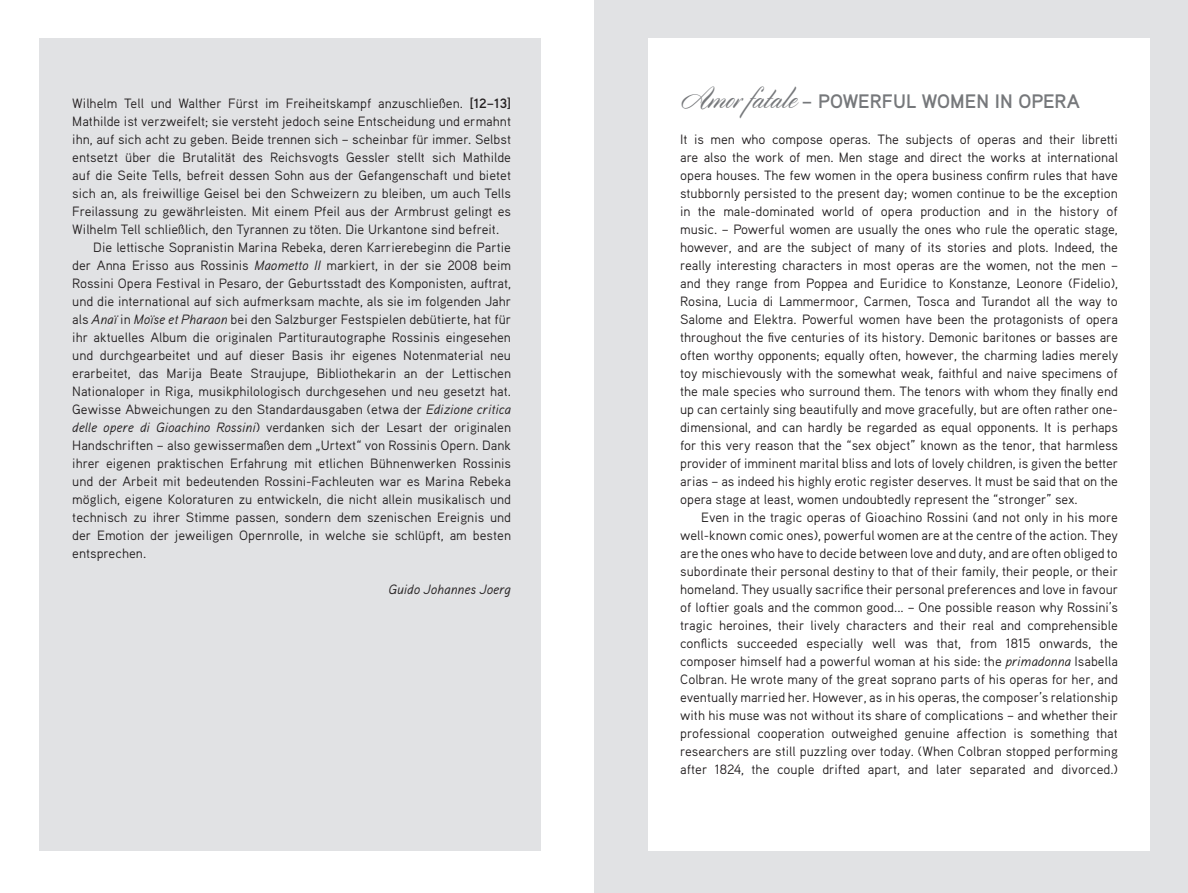
<style>
.page{position:relative;width:1188px;height:893px;background:#fff}
.page>*{position:absolute;margin:0;border:0;box-sizing:border-box;transform-origin:0 0}
.t1{font:700 19.5px "Aaux Pro";color:#76787b}
.t2{font:13.5px/18px "Aaux Pro";color:#231f20;text-align:justify}
.t3{font:italic 13.5px "Aaux Pro";color:#231f20}
.s1{font-weight:700}
.s2{font-style:italic}
.s3{font-family:"Cylburn";font-weight:400;font-size:36px}
</style>
<div class="page">
<div style="left:39px;top:38px;width:502px;height:812px;background:#e1e2e4"></div>
<div style="left:594px;top:0;width:594px;height:892px;background:#e1e2e4"></div>
<div style="left:648px;top:38px;width:502px;height:812px;background:#fff"></div>
<p class="t2" style="left:72px;top:94px;width:440px">Wilhelm Tell und Walther Fürst im Freiheitskampf anzuschließen. <span class="s1">[12–13]</span></p>
<p class="t2" style="left:72px;top:112px;width:440px">Mathilde ist verzweifelt; sie versteht jedoch seine Entscheidung und ermahnt</p>
<p class="t2" style="left:72px;top:130px;width:440px">ihn, auf sich acht zu geben. Beide trennen sich – scheinbar für immer. Selbst</p>
<p class="t2" style="left:72px;top:148px;width:440px">entsetzt über die Brutalität des Reichsvogts Gessler stellt sich Mathilde</p>
<p class="t2" style="left:72px;top:166px;width:440px">auf die Seite Tells, befreit dessen Sohn aus der Gefangenschaft und bietet</p>
<p class="t2" style="left:72px;top:184px;width:440px">sich an, als freiwillige Geisel bei den Schweizern zu bleiben, um auch Tells</p>
<p class="t2" style="left:72px;top:202px;width:440px">Freilassung zu gewährleisten. Mit einem Pfeil aus der Armbrust gelingt es</p>
<p class="t2" style="left:72px;top:220px;width:428px">Wilhelm Tell schließlich, den Tyrannen zu töten. Die Urkantone sind befreit.</p>
<p class="t2" style="left:93px;top:238px;width:419px">Die lettische Sopranistin Marina Rebeka, deren Karrierebeginn die Partie</p>
<p class="t2" style="left:72px;top:256px;width:440px">der Anna Erisso aus Rossinis <span class="s2">Maometto II</span> markiert, in der sie 2008 beim</p>
<p class="t2" style="left:72px;top:274px;width:440px">Rossini Opera Festival in Pesaro, der Geburtsstadt des Komponisten, auftrat,</p>
<p class="t2" style="left:72px;top:292px;width:441px">und die international auf sich aufmerksam machte, als sie im folgenden Jahr</p>
<p class="t2" style="left:72px;top:310px;width:441px">als <span class="s2">Anaï</span> in <span class="s2">Moïse et Pharaon</span> bei den Salzburger Festspielen debütierte, hat für</p>
<p class="t2" style="left:72px;top:328px;width:440px">ihr aktuelles Album die originalen Partiturautographe Rossinis eingesehen</p>
<p class="t2" style="left:72px;top:346px;width:440px">und durchgearbeitet und auf dieser Basis ihr eigenes Notenmaterial neu</p>
<p class="t2" style="left:72px;top:364px;width:440px">erarbeitet, das Marija Beate Straujupe, Bibliothekarin an der Lettischen</p>
<p class="t2" style="left:72px;top:382px;width:440px">Nationaloper in Riga, musikphilologisch durchgesehen und neu gesetzt hat.</p>
<p class="t2" style="left:72px;top:400px;width:440px">Gewisse Abweichungen zu den Standardausgaben (etwa der <span class="s2">Edizione critica</span></p>
<p class="t2" style="left:72px;top:418px;width:440px"><span class="s2">delle opere di Gioachino Rossini</span>) verdanken sich der Lesart der originalen</p>
<p class="t2" style="left:72px;top:436px;width:440px">Handschriften – also gewissermaßen dem „Urtext“ von Rossinis Opern. Dank</p>
<p class="t2" style="left:72px;top:454px;width:440px">ihrer eigenen praktischen Erfahrung mit etlichen Bühnenwerken Rossinis</p>
<p class="t2" style="left:72px;top:472px;width:440px">und der Arbeit mit bedeutenden Rossini-Fachleuten war es Marina Rebeka</p>
<p class="t2" style="left:72px;top:490px;width:440px">möglich, eigene Koloraturen zu entwickeln, die nicht allein musikalisch und</p>
<p class="t2" style="left:72px;top:508px;width:440px">technisch zu ihrer Stimme passen, sondern dem szenischen Ereignis und</p>
<p class="t2" style="left:72px;top:526px;width:440px">der Emotion der jeweiligen Opernrolle, in welche sie schlüpft, am besten</p>
<p class="t2" style="left:72px;top:544px;width:75px">entsprechen.</p>
<p class="t3" style="left:388px;top:581px;width:124px">Guido Johannes Joerg</p>
<h1 class="t1" style="left:680px;top:89px;width:401px"><span class="s3">Amor fatale</span> – POWERFUL WOMEN IN OPERA</h1>
<p class="t2" style="left:680px;top:130px;width:440px">It is men who compose operas. The subjects of operas and their libretti are also the work of men. Men stage and direct the works at international opera houses. The few women in the opera business confirm rules that have stubbornly persisted to the present day; women continue to be the exception in the male-dominated world of opera production and in the history of music. – Powerful women are usually the ones who rule the operatic stage, however, and are the subject of many of its stories and plots. Indeed, the really interesting characters in most operas are the women, not the men – and they range from Poppea and Euridice to Konstanze, Leonore (Fidelio), Rosina, Lucia di Lammermoor, Carmen, Tosca and Turandot all the way to Salome and Elektra. Powerful women have been the protagonists of opera throughout the five centuries of its history. Demonic baritones or basses are often worthy opponents; equally often, however, the charming ladies merely toy mischievously with the somewhat weak, faithful and naive specimens of the male species who surround them. The tenors with whom they finally end up can certainly sing beautifully and move gracefully, but are often rather one&shy;dimensional, and can hardly be regarded as equal opponents. It is perhaps for this very reason that the “sex object” known as the tenor, that harmless provider of imminent marital bliss and lots of lovely children, is given the better arias – as indeed his highly erotic register deserves. It must be said that on the opera stage at least, women undoubtedly represent the “stronger” sex.</p>
<p class="t2" style="left:680px;top:508px;width:440px;text-indent:21px">Even in the tragic operas of Gioachino Rossini (and not only in his more well-known comic ones), powerful women are at the centre of the action. They are the ones who have to decide between love and duty, and are often obliged to subordinate their personal destiny to that of their family, their people, or their homeland. They usually sacrifice their personal preferences and love in favour of loftier goals and the common good... – One possible reason why Rossini’s tragic heroines, their lively characters and their real and comprehensible conflicts succeeded especially well was that, from 1815 onwards, the composer himself had a powerful woman at his side: the <span class="s2">primadonna</span> Isabella Colbran. He wrote many of the great soprano parts of his operas for her, and eventually married her. However, as in his operas, the composer’s relationship with his muse was not without its share of complications – and whether their professional cooperation outweighed genuine affection is something that researchers are still puzzling over today. (When Colbran stopped performing after 1824, the couple drifted apart, and later separated and divorced.)</p>
</div>
